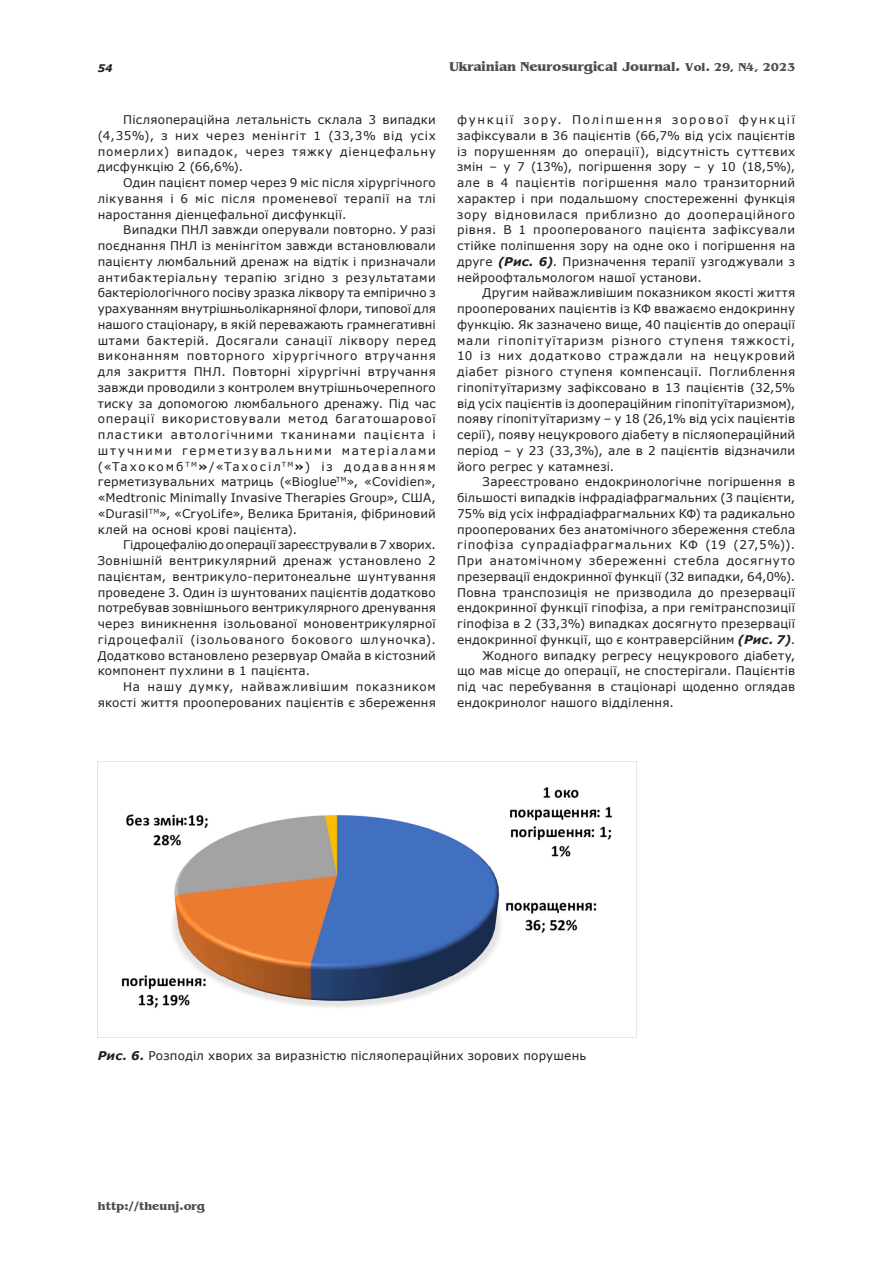
<style>
.page{position:relative;width:893px;height:1276px;background:#fff}
.page>*{position:absolute;margin:0;border:0;box-sizing:border-box;transform-origin:0 0}
.t1{font:700 13.5px "Benguiat";color:#4d4d4d}
._092_Body_ua{font:12px/15.8px "Verdana";letter-spacing:.02em;color:#231f20;text-align:justify}
._112_Ris_pidpys{font:12px "Verdana";letter-spacing:.015em;color:#231f20}
.t2{font:700 12px "Benguiat";color:#4d4d4d}
.t3{font:italic 700 10.5px "Verdana";color:#231f20}
.s1{font-size:12px}
.s2{font-weight:700}
.s3{font-weight:700;font-style:italic}
</style>
<div class="page">
<img style="left:98px;top:761px;width:539px;height:276px">
<p class="t3" style="left:98px;top:61px;width:16px">54</p>
<p class="t1" style="left:450px;top:59px;width:347px">Ukrainian Neurosurgical Journal. <span class="s1">Vol. 29, N4, 2023</span></p>
<p class="_092_Body_ua" style="left:98px;top:112px;width:340px;text-indent:26px">Післяопераційна летальність склала 3 випадки (4,35%), з них через менінгіт 1 (33,3% від усіх померлих) випадок, через тяжку діенцефальну дисфункцію 2 (66,6%).</p>
<p class="_092_Body_ua" style="left:98px;top:175px;width:340px;text-indent:26px">Один пацієнт помер через 9 міс після хірургічного лікування і 6 міс після променевої терапії на тлі наростання діенцефальної дисфункції.</p>
<p class="_092_Body_ua" style="left:98px;top:222px;width:340px;text-indent:26px">Випадки ПНЛ завжди оперували повторно. У разі поєднання ПНЛ із менінгітом завжди встановлювали пацієнту люмбальний дренаж на відтік і призначали антибактеріальну терапію згідно з результатами бактеріологічного посіву зразка ліквору та емпірично з урахуванням внутрішньолікарняної флори, типової для нашого стаціонару, в якій переважають грамнегативні штами бактерій. Досягали санації ліквору перед виконанням повторного хірургічного втручання для закриття ПНЛ. Повторні хірургічні втручання завжди проводили з контролем внутрішньочерепного тиску за допомогою люмбального дренажу. Під час операції використовували метод багатошарової пластики автологічними тканинами пацієнта і штучними герметизувальними матеріалами («Тахокомб <sup>ТМ</sup><span class="s2">»</span>/«Тахосіл<sup>ТМ</sup><span class="s2">»</span>) із додаванням герметизувальних матриць («Bioglue<sup>ТМ</sup>», «Covidien», «Medtronic Minimally Invasive Therapies Group», США, «Durasil<sup>ТМ</sup>», «CryoLife», Велика Британія, фібриновий клей на основі крові пацієнта).</p>
<p class="_092_Body_ua" style="left:98px;top:537px;width:340px;text-indent:26px">Гідроцефалію до операції зареєстрували в 7 хворих.<br>Зовнішній вентрикулярний дренаж установлено 2 пацієнтам, вентрикуло-перитонеальне шунтування проведене 3. Один із шунтованих пацієнтів додатково потребував зовнішнього вентрикулярного дренування через виникнення ізольованої моновентрикулярної гідроцефалії (ізольованого бокового шлуночка).<br>Додатково встановлено резервуар Омайа в кістозний компонент пухлини в 1 пацієнта.</p>
<p class="_092_Body_ua" style="left:98px;top:679px;width:340px;text-align:right">На нашу думку, найважливішим показником якості життя прооперованих пацієнтів є збереження</p>
<p class="_092_Body_ua" style="left:457px;top:112px;width:340px">функції зору. Поліпшення зорової функції зафіксували в 36 пацієнтів (66,7% від усіх пацієнтів із порушенням до операції), відсутність суттєвих змін ‒ у 7 (13%), погіршення зору ‒ у 10 (18,5%), але в 4 пацієнтів погіршення мало транзиторний характер і при подальшому спостереженні функція зору відновилася приблизно до доопераційного рівня. В 1 прооперованого пацієнта зафіксували стійке поліпшення зору на одне око і погіршення на друге <span class="s3">(Рис. 6)</span>. Призначення терапії узгоджували з нейроофтальмологом нашої установи.</p>
<p class="_092_Body_ua" style="left:457px;top:285px;width:340px;text-indent:26px">Другим найважливішим показником якості життя прооперованих пацієнтів із КФ вважаємо ендокринну функцію. Як зазначено вище, 40 пацієнтів до операції мали гіпопітуїтаризм різного ступеня тяжкості, 10 із них додатково страждали на нецукровий діабет різного ступеня компенсації. Поглиблення гіпопітуїтаризму зафіксовано в 13 пацієнтів (32,5% від усіх пацієнтів із доопераційним гіпопітуїтаризмом), появу гіпопітуїтаризму ‒ у 18 (26,1% від усіх пацієнтів серії), появу нецукрового діабету в післяопераційний період ‒ у 23 (33,3%), але в 2 пацієнтів відзначили його регрес у катамнезі.</p>
<p class="_092_Body_ua" style="left:457px;top:474px;width:340px;text-indent:26px">Зареєстровано ендокринологічне погіршення в більшості випадків інфрадіафрагмальних (3 пацієнти, 75% від усіх інфрадіафрагмальних КФ) та радикально прооперованих без анатомічного збереження стебла гіпофіза супрадіафрагмальних КФ (19 (27,5%)).<br>При анатомічному збереженні стебла досягнуто презервації ендокринної функції (32 випадки, 64,0%).<br>Повна транспозиція не призводила до презервації ендокринної функції гіпофіза, а при гемітранспозиції гіпофіза в 2 (33,3%) випадках досягнуто презервації ендокринної функції, що є контраверсійним <span class="s3">(Рис. 7)</span>.</p>
<p class="_092_Body_ua" style="left:457px;top:647px;width:340px;text-indent:26px">Жодного випадку регресу нецукрового діабету, що мав місце до операції, не спостерігали. Пацієнтів під час перебування в стаціонарі щоденно оглядав ендокринолог нашого відділення.</p>
<p class="_112_Ris_pidpys" style="left:98px;top:1047px;width:490px"><span class="s3">Рис. 6.</span> Розподіл хворих за виразністю післяопераційних зорових порушень</p>
<p class="t2" style="left:98px;top:1199px;width:109px">http://theunj.org</p>
</div>
